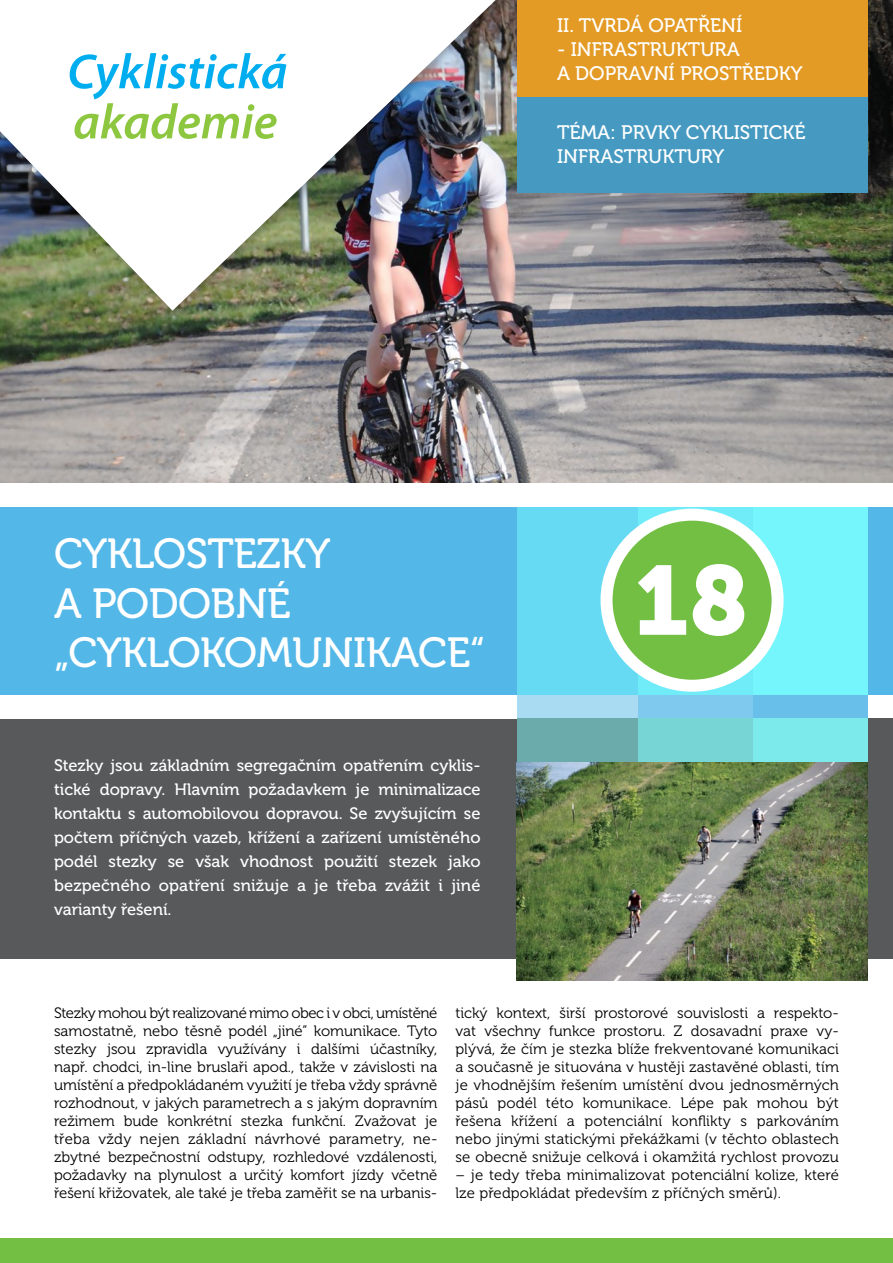
<style>
.page{position:relative;width:893px;height:1263px;background:#fff}
.page>*{position:absolute;margin:0;border:0;box-sizing:border-box;transform-origin:0 0}
.t1{font:97.35px "Museo Sans 900";color:#fff}
.t2{font:42px/49.5px "Museo 500";letter-spacing:-.01em;color:#fff}
.t3{font:19.5px/24px "Museo 500";color:#fff}
.t4{font:16.5px/24px "Museo 500";letter-spacing:.01em;color:#fff;text-align:justify}
.t5{font:15px/18px "Museo 300";letter-spacing:.01em;color:#000;text-align:justify}
</style>
<div class="page">
<img style="left:0;top:0;width:893px;height:483px">
<div style="left:0;top:0;width:525px;height:321px;background:#000;opacity:.25"></div>
<img style="left:0;top:0;width:496px;height:311px">
<div style="left:0;top:1238px;width:893px;height:25px;background:#72bf44"></div>
<div style="left:0;top:718px;width:893px;height:241px;background:#58595b"></div>
<div style="left:517px;top:0;width:350px;height:192px;background:#469ac2"></div>
<div style="left:517px;top:0;width:350px;height:97px;background:#e39b25"></div>
<div style="left:0;top:505px;width:893px;height:190px;background:#53b7e8"></div>
<svg style="left:517px;top:507px;width:121px;height:255px;background:#70d1e5"></svg>
<svg style="left:638px;top:507px;width:115px;height:255px;background:#7ed8e4"></svg>
<svg style="left:753px;top:507px;width:114px;height:255px;background:#77edf6"></svg>
<div style="left:0;top:483px;width:893px;height:24px;background:#fff"></div>
<img style="left:517px;top:762px;width:350px;height:218px">
<div style="left:606px;top:515px;width:172px;height:171px;background:#72bf44;border-radius:50%"></div>
<div style="left:600px;top:509px;width:184px;height:183px;border:12px solid #fff;border-radius:50%"></div>
<div style="left:62px;top:46px;width:232px;height:100px;background:#fff"></div>
<svg style="left:70px;top:53px;width:216px;height:86px"></svg>
<h3 class="t3" style="left:557px;top:13px;width:187px">II. TVRDÁ OPATŘENÍ</h3>
<h3 class="t3" style="left:557px;top:37px;width:247px">- INFRASTRUKTURA<br>A DOPRAVNÍ PROSTŘEDKY</h3>
<h3 class="t3" style="left:557px;top:121px;width:250px">TÉMA: PRVKY CYKLISTICKÉ<br>INFRASTRUKTURY</h3>
<h2 class="t2" style="left:54px;top:529px;width:433px">CYKLOSTEZKY<br>A PODOBNÉ „CYKLOKOMUNIKACE“</h2>
<p class="t4" style="left:54px;top:753px;width:428px">Stezky jsou základním segregačním opatřením cyklis&shy;tické dopravy. Hlavním požadavkem je minimalizace kontaktu s automobilovou dopravou. Se zvyšujícím se počtem příčných vazeb, křížení a zařízení umístěného podél stezky se však vhodnost použití stezek jako bezpečného opatření snižuje a je třeba zvážit i jiné varianty řešení.</p>
<h1 class="t1" style="left:634px;top:545px;width:116px">18</h1>
<p class="t5" style="left:54px;top:1004px;width:385px">Stezky mohou být realizované mimo obec i v obci, umístěné samostatně, nebo těsně podél „jiné” komunikace. Tyto stezky jsou zpravidla využívány i dalšími účastníky, např. chodci, in-line bruslaři apod., takže v závislosti na umístění a předpokládaném využití je třeba vždy správně rozhodnout, v jakých parametrech a s jakým dopravním režimem bude konkrétní stezka funkční. Zvažovat je třeba vždy nejen základní návrhové parametry, ne&shy;zbytné bezpečnostní odstupy, rozhledové vzdálenosti, požadavky na plynulost a určitý komfort jízdy včetně řešení křižovatek, ale také je třeba zaměřit se na urbanis-</p>
<p class="t5" style="left:455px;top:1004px;width:385px">tický kontext, širší prostorové souvislosti a respekto&shy;vat všechny funkce prostoru. Z dosavadní praxe vy&shy;plývá, že čím je stezka blíže frekventované komunikaci a současně je situována v hustěji zastavěné oblasti, tím je vhodnějším řešením umístění dvou jednosměrných pásů podél této komunikace. Lépe pak mohou být řešena křížení a potenciální konflikty s parkováním nebo jinými statickými překážkami (v těchto oblastech se obecně snižuje celková i okamžitá rychlost provozu</p>
<p class="t5" style="left:455px;top:1166px;width:385px">– je tedy třeba minimalizovat potenciální kolize, které lze předpokládat především z příčných směrů).</p>
</div>
